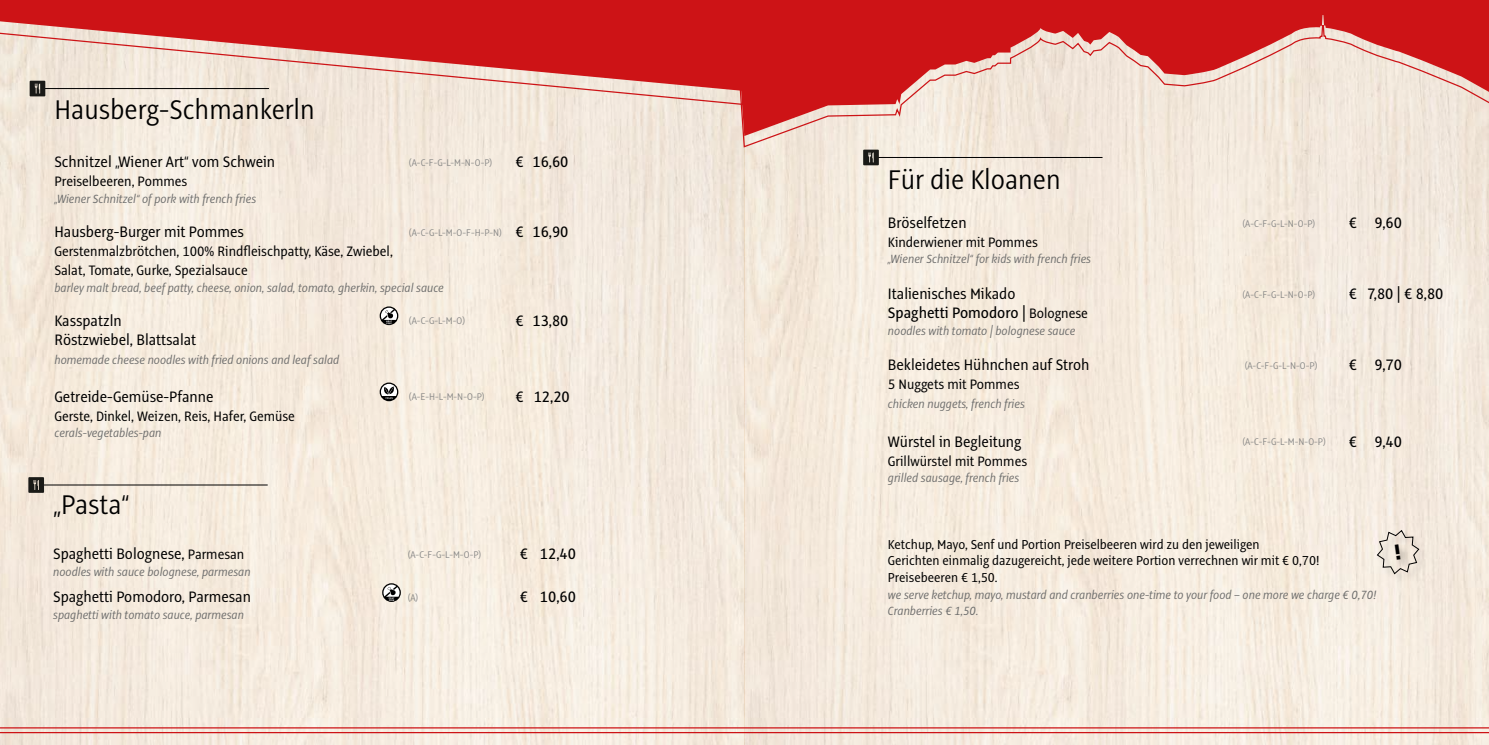
<style>
.page{position:relative;width:1489px;height:745px;background:#fff}
.page>*{position:absolute;margin:0;border:0;box-sizing:border-box;transform-origin:0 0}
.t1{font:300 29.75px "Alto Con";color:#000}
.t2{font:16.62px "Alto Con";color:#000}
.t3{font:500 16.62px "Alto Con";color:#000}
.t4{font:15px/19px "Alto Con";color:#000}
.t5{font:14.25px/16.6px "Alto Con";color:#000}
.t6{font:italic 13px/16.6px "Alto Con";color:#6f6f6e}
.t7{font:300 10.75px "Alto Con";color:#878786}
.s1{font-weight:500;font-size:16.62px;color:#000}
.s2{font-size:15px}
.s3{font-weight:400;font-size:15px}
</style>
<div class="page">
<img style="left:0;top:109px;width:1488px;height:635px">
<hr style="left:0;top:726px;width:1488px;height:2px;background:#cd1316">
<svg style="left:0;top:104px;width:727px;height:5px;background:#f1e6da"></svg>
<hr style="left:0;top:731px;width:1488px;height:1px;background:#cd1316">
<svg style="left:727px;top:104px;width:761px;height:100px;background:#f2e8dc"></svg>
<svg style="left:729px;top:0;width:759px;height:192px;background:#e7aca4"></svg>
<svg style="left:0;top:0;width:881px;height:104px;background:#da615f"></svg>
<svg style="left:379px;top:306px;width:19px;height:19px"></svg>
<svg style="left:381px;top:307px;width:16px;height:17px"></svg>
<svg style="left:379px;top:382px;width:19px;height:19px"></svg>
<svg style="left:381px;top:383px;width:16px;height:15px"></svg>
<hr style="left:45px;top:88px;width:224px;height:1px;background:#000">
<svg style="left:30px;top:81px;width:15px;height:15px"></svg>
<svg style="left:382px;top:583px;width:19px;height:18px"></svg>
<svg style="left:383px;top:584px;width:16px;height:16px"></svg>
<hr style="left:43px;top:484px;width:224px;height:1px;background:#000">
<svg style="left:28px;top:477px;width:16px;height:15px"></svg>
<hr style="left:878px;top:157px;width:224px;height:1px;background:#000">
<svg style="left:863px;top:149px;width:15px;height:16px"></svg>
<div style="left:1376px;top:529px;width:53px;height:55px;background:#f2e8dc"></div>
<svg style="left:1376px;top:529px;width:43px;height:45px"></svg>
<h1 class="t1" style="left:54px;top:93px;width:262px">Hausberg-Schmankerln</h1>
<p class="t2" style="left:54px;top:152px;width:222px">Schnitzel „Wiener Art“ vom Schwein</p>
<p class="t7" style="left:409px;top:156px;width:85px">(A-C-F-G-L-M-N-O-P)</p>
<p class="t3" style="left:515px;top:152px;width:55px">€ 16,60</p>
<p class="t4" style="left:54px;top:171px;width:134px">Preiselbeeren, Pommes</p>
<p class="t6" style="left:54px;top:190px;width:203px">„Wiener Schnitzel“ of pork with french fries</p>
<p class="t2" style="left:54px;top:222px;width:191px">Hausberg-Burger mit Pommes</p>
<p class="t7" style="left:409px;top:226px;width:161px">(A-C-G-L-M-O-F-H-P-N) <span class="s1">€ 16,90</span></p>
<p class="t4" style="left:54px;top:241px;width:340px">Gerstenmalzbrötchen, 100% Rindfleischpatty, Käse, Zwiebel,<br>Salat, Tomate, Gurke, Spezialsauce</p>
<p class="t6" style="left:54px;top:278px;width:391px">barley malt bread, beef patty, cheese, onion, salad, tomato, gherkin, special sauce</p>
<p class="t2" style="left:54px;top:310px;width:69px">Kasspatzln</p>
<p class="t7" style="left:409px;top:314px;width:58px">(A-C-G-L-M-O)</p>
<p class="t3" style="left:515px;top:310px;width:55px">€ 13,80</p>
<p class="t2" style="left:54px;top:329px;width:143px">Röstzwiebel, Blattsalat</p>
<p class="t6" style="left:54px;top:350px;width:286px">homemade cheese noodles with fried onions and leaf salad</p>
<p class="t2" style="left:54px;top:386px;width:160px">Getreide-Gemüse-Pfanne</p>
<p class="t7" style="left:409px;top:390px;width:77px">(A-E-H-L-M-N-O-P)</p>
<p class="t3" style="left:515px;top:386px;width:56px">€ 12,20</p>
<p class="t4" style="left:54px;top:406px;width:242px">Gerste, Dinkel, Weizen, Reis, Hafer, Gemüse</p>
<p class="t6" style="left:54px;top:424px;width:108px">cerals-vegetables-pan</p>
<h1 class="t1" style="left:53px;top:487px;width:78px">„Pasta“</h1>
<p class="t2" style="left:53px;top:544px;width:193px">Spaghetti Bolognese, <span class="s2">Parmesan</span></p>
<p class="t7" style="left:407px;top:548px;width:75px">(A-C-F-G-L-M-O-P)</p>
<p class="t3" style="left:519px;top:543px;width:58px">€ 12,40</p>
<p class="t6" style="left:53px;top:562px;width:199px">noodles with sauce bolognese, parmesan</p>
<p class="t2" style="left:53px;top:587px;width:199px">Spaghetti Pomodoro, Parmesan</p>
<p class="t7" style="left:407px;top:591px;width:12px">(A)</p>
<p class="t3" style="left:519px;top:587px;width:58px">€ 10,60</p>
<p class="t6" style="left:53px;top:606px;width:192px">spaghetti with tomato sauce, parmesan</p>
<h1 class="t1" style="left:888px;top:162px;width:174px">Für die Kloanen</h1>
<p class="t2" style="left:888px;top:212px;width:80px">Bröselfetzen</p>
<p class="t7" style="left:1242px;top:217px;width:74px">(A-C-F-G-L-N-O-P)</p>
<p class="t3" style="left:1348px;top:212px;width:55px">€ 9,60</p>
<p class="t4" style="left:888px;top:232px;width:151px">Kinderwiener mit Pommes</p>
<p class="t6" style="left:888px;top:250px;width:205px">„Wiener Schnitzel“ for kids with french fries</p>
<p class="t2" style="left:888px;top:284px;width:129px">Italienisches Mikado</p>
<p class="t7" style="left:1242px;top:288px;width:74px">(A-C-F-G-L-N-O-P)</p>
<p class="t3" style="left:1348px;top:284px;width:96px">€ 7,80 | € 8,80</p>
<p class="t3" style="left:888px;top:303px;width:201px">Spaghetti Pomodoro | <span class="s3">Bolognese</span></p>
<p class="t6" style="left:888px;top:322px;width:189px">noodles with tomato | bolognese sauce</p>
<p class="t2" style="left:888px;top:355px;width:203px">Bekleidetes Hühnchen auf Stroh</p>
<p class="t7" style="left:1244px;top:359px;width:74px">(A-C-F-G-L-N-O-P)</p>
<p class="t3" style="left:1348px;top:355px;width:55px">€ 9,70</p>
<p class="t4" style="left:888px;top:374px;width:133px">5 Nuggets mit Pommes</p>
<p class="t6" style="left:888px;top:395px;width:138px">chicken nuggets, french fries</p>
<p class="t2" style="left:888px;top:431px;width:135px">Würstel in Begleitung</p>
<p class="t7" style="left:1242px;top:435px;width:85px">(A-C-F-G-L-M-N-O-P)</p>
<p class="t3" style="left:1348px;top:431px;width:55px">€ 9,40</p>
<p class="t4" style="left:888px;top:450px;width:141px">Grillwürstel mit Pommes</p>
<p class="t6" style="left:888px;top:469px;width:133px">grilled sausage, french fries</p>
<p class="t5" style="left:888px;top:535px;width:433px">Ketchup, Mayo, Senf und Portion Preiselbeeren wird zu den jeweiligen<br>Gerichten einmalig dazugereicht, jede weitere Portion verrechnen wir mit € 0,70!<br>Preisebeeren € 1,50.</p>
<p class="t6" style="left:888px;top:585px;width:490px">we serve ketchup, mayo, mustard and cranberries one-time to your food – one more we charge € 0,70!<br>Cranberries € 1,50.</p>
</div>
